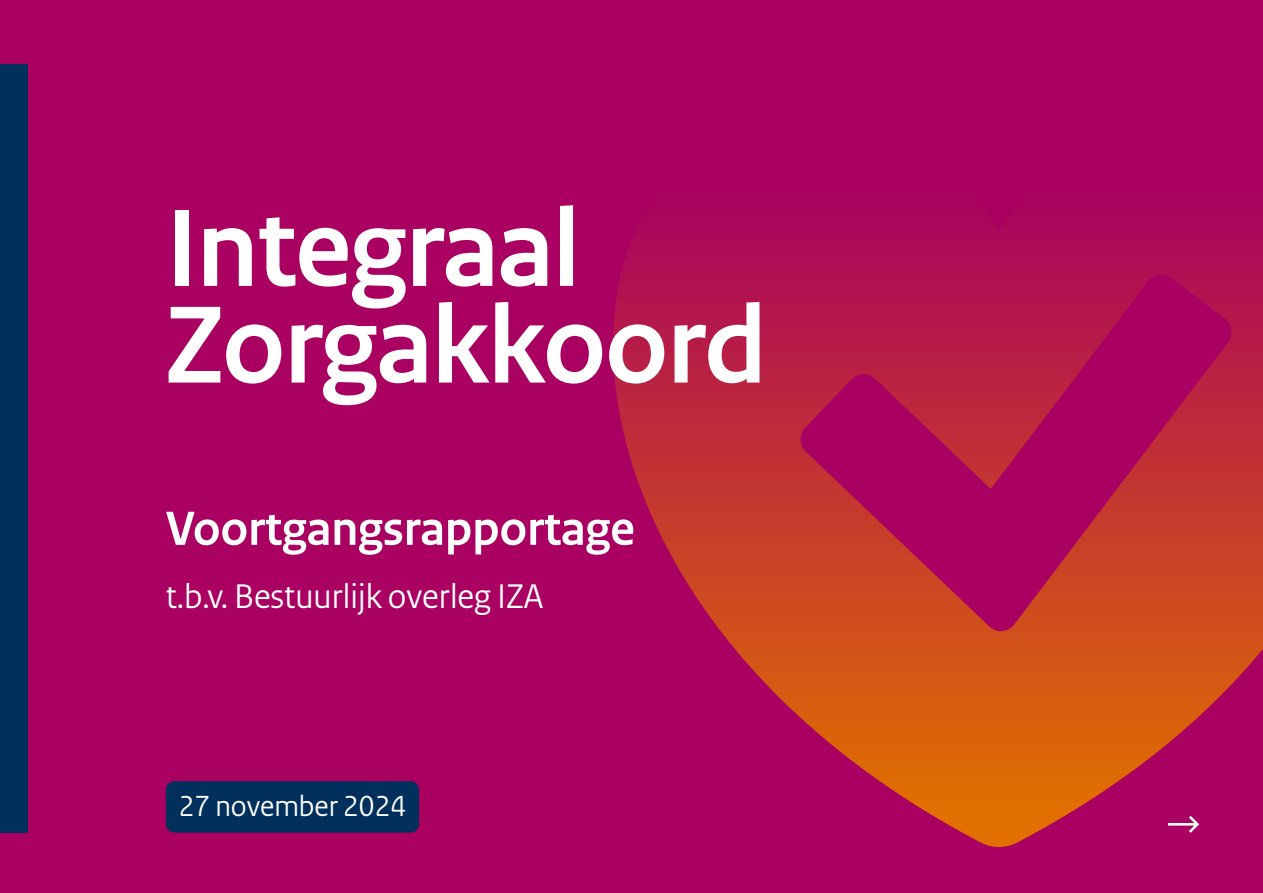
<style>
.page{position:relative;width:1263px;height:893px;background:#a90061}
.page>*{position:absolute;margin:0;border:0;box-sizing:border-box;transform-origin:0 0}
.t1{font:700 115.35px "Rijksoverheid Sans Heading";letter-spacing:-.01em;color:#fff}
.t2{font:700 50.4px "Rijksoverheid Sans Heading";color:#fff}
.t3{font:36px "Rijksoverheid Sans Heading";color:#fff}
.t4{font:30.6px "Rijksoverheid Sans Heading";color:#fff}
</style>
<div class="page">
<svg style="left:613px;top:248px;width:650px;height:599px"></svg>
<div style="left:0;top:64px;width:28px;height:769px;background:#00305b"></div>
<div style="left:166px;top:781px;width:253px;height:52px;background:#00305b;border-radius:9px"></div>
<svg style="left:1168px;top:816px;width:31px;height:17px"></svg>
<p class="t1" style="left:166px;top:183px;width:416px">Integraal</p>
<p class="t1" style="left:166px;top:280px;width:602px">Zorgakkoord</p>
<p class="t2" style="left:166px;top:500px;width:470px">Voortgangsrapportage</p>
<p class="t3" style="left:166px;top:575px;width:379px">t.b.v. Bestuurlijk overleg IZA</p>
<p class="t4" style="left:179px;top:788px;width:229px">27 november 2024</p>
</div>
